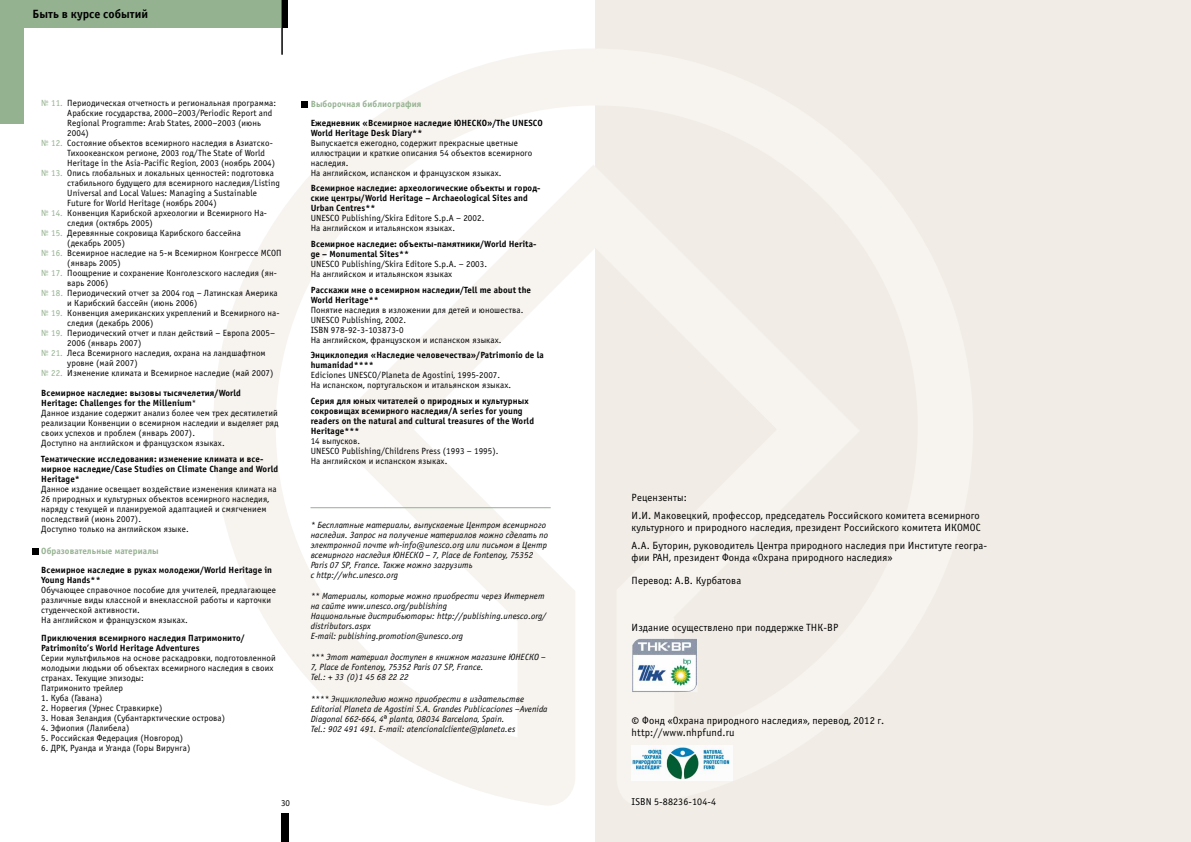
<style>
.page{position:relative;width:1191px;height:842px;background:#fff}
.page>*{position:absolute;margin:0;border:0;box-sizing:border-box;transform-origin:0 0}
.t1{font:700 12px "Officina Sans C";color:#000}
.t2{font:10.5px/17.7px "Officina Sans C";letter-spacing:.01em;color:#000}
.t3{font:10px "Officina Sans C";letter-spacing:.01em;color:#000}
.t4{font:9px/10px "Officina Sans C";letter-spacing:.01em;color:#000}
.t5{font:700 9px/10px "Officina Sans C";letter-spacing:.01em;color:#000}
.t6{font:italic 9px/10px "Officina Sans C";letter-spacing:.01em;color:#000}
.t7{font:700 9px "Officina Sans C";letter-spacing:.01em;color:#94b190}
.s1{color:#94b190}
.s2{font-weight:700}
.s3{font-family:"Arial";font-style:normal}
.s4{font-size:16px}
</style>
<div class="page">
<div style="left:282px;top:814px;width:7px;height:28px;background:#000"></div>
<div style="left:595px;top:0;width:596px;height:842px;background:#f1ede6"></div>
<svg style="left:213px;top:49px;width:520px;height:756px"></svg>
<img style="left:632px;top:745px;width:100px;height:36px">
<div style="left:0;top:0;width:282px;height:27px;background:#94b190"></div>
<hr style="left:310px;top:507px;width:240px;height:1px;background:#94b190">
<div style="left:301px;top:101px;width:7px;height:6px;background:#000"></div>
<hr style="left:282px;top:0;width:1px;height:55px;background:#000">
<div style="left:282px;top:0;width:6px;height:27px;background:#000"></div>
<div style="left:0;top:0;width:24px;height:123px;background:#94b190"></div>
<svg style="left:32px;top:548px;width:6px;height:6px"></svg>
<svg style="left:631px;top:638px;width:66px;height:54px"></svg>
<img style="left:632px;top:639px;width:65px;height:53px">
<h1 class="t1" style="left:33px;top:7px;width:117px">Быть в курсе событий</h1>
<p class="t4" style="left:41px;top:98px;width:236px"><span class="s1">№ 11.</span> Периодическая отчетность и региональная программа:</p>
<p class="t4" style="left:67px;top:108px;width:206px">Арабские государства, 2000–2003/Periodic Report and</p>
<p class="t4" style="left:67px;top:118px;width:195px">Regional Programme: Arab States, 2000–2003 (июнь</p>
<p class="t4" style="left:67px;top:128px;width:23px">2004)</p>
<p class="t4" style="left:41px;top:138px;width:233px"><span class="s1">№ 12.</span> Состояние объектов всемирного наследия в Азиатско-</p>
<p class="t4" style="left:67px;top:148px;width:199px">Тихоокеанском регионе, 2003 год/The State of World</p>
<p class="t4" style="left:67px;top:158px;width:209px">Heritage in the Asia-Pacific Region, 2003 (ноябрь 2004)</p>
<p class="t4" style="left:41px;top:168px;width:234px"><span class="s1">№ 13.</span> Опись глобальных и локальных ценностей: подготовка</p>
<p class="t4" style="left:67px;top:178px;width:214px">стабильного будущего для всемирного наследия/Listing</p>
<p class="t4" style="left:67px;top:188px;width:191px">Universal and Local Values: Managing a Sustainable</p>
<p class="t4" style="left:67px;top:198px;width:151px">Future for World Heritage (ноябрь 2004)</p>
<p class="t4" style="left:41px;top:208px;width:227px"><span class="s1">№ 14.</span> Конвенция Карибской археологии и Всемирного На-</p>
<p class="t4" style="left:67px;top:218px;width:87px">следия (октябрь 2005)</p>
<p class="t4" style="left:41px;top:228px;width:201px"><span class="s1">№ 15.</span> Деревянные сокровища Карибского бассейна</p>
<p class="t4" style="left:67px;top:238px;width:59px">(декабрь 2005)</p>
<p class="t4" style="left:41px;top:248px;width:242px"><span class="s1">№ 16.</span> Всемирное наследие на 5-м Всемирном Конгрессе МСОП</p>
<p class="t4" style="left:67px;top:258px;width:55px">(январь 2005)</p>
<p class="t4" style="left:41px;top:268px;width:237px"><span class="s1">№ 17.</span> Поощрение и сохранение Конголезского наследия (ян-</p>
<p class="t4" style="left:67px;top:278px;width:43px">варь 2006)</p>
<p class="t4" style="left:41px;top:288px;width:238px"><span class="s1">№ 18.</span> Периодический отчет за 2004 год – Латинская Америка</p>
<p class="t4" style="left:67px;top:298px;width:132px">и Карибский бассейн (июнь 2006)</p>
<p class="t4" style="left:41px;top:308px;width:240px"><span class="s1">№ 19.</span> Конвенция американских укреплений и Всемирного на-</p>
<p class="t4" style="left:67px;top:318px;width:88px">следия (декабрь 2006)</p>
<p class="t4" style="left:41px;top:328px;width:235px"><span class="s1">№ 19.</span> Периодический отчет и план действий – Европа 2005–</p>
<p class="t4" style="left:67px;top:338px;width:76px">2006 (январь 2007)</p>
<p class="t4" style="left:41px;top:348px;width:226px"><span class="s1">№ 21.</span> Леса Всемирного наследия, охрана на ландшафтном</p>
<p class="t4" style="left:67px;top:358px;width:72px">уровне (май 2007)</p>
<p class="t4" style="left:41px;top:368px;width:234px"><span class="s1">№ 22.</span> Изменение климата и Всемирное наследие (май 2007)</p>
<p class="t4" style="left:41px;top:388px;width:239px"><span class="s2">Всемирное наследие: вызовы тысячелетия/World Heritage: Challenges for the Millenium</span>*<br>Данное издание содержит анализ более чем трех десятилетий реализации Конвенции о всемирном наследии и выделяет ряд своих успехов и проблем (январь 2007).<br>Доступно на английском и французском языках.</p>
<p class="t5" style="left:41px;top:454px;width:238px">Тематические исследования: изменение климата и все&shy;мирное наследие/Case Studies on Climate Change and World<br>Heritage*</p>
<p class="t4" style="left:41px;top:484px;width:237px">Данное издание освещает воздействие изменения климата на 26 природных и культурных объектов всемирного наследия, наряду с текущей и планируемой адаптацией и смягчением последствий (июнь 2007).<br>Доступно только на английском языке.</p>
<p class="t7" style="left:41px;top:546px;width:119px">Образовательные материалы</p>
<p class="t5" style="left:41px;top:565px;width:232px">Всемирное наследие в руках молодежи/World Heritage in<br>Young Hands**</p>
<p class="t4" style="left:41px;top:585px;width:236px">Обучающее справочное пособие для учителей, предлагающее различные виды классной и внеклассной работы и карточки студенческой активности.<br>На английском и французском языках.</p>
<p class="t5" style="left:41px;top:633px;width:205px">Приключения всемирного наследия Патримонито/<br>Patrimonito’s World Heritage Adventures</p>
<p class="t4" style="left:41px;top:653px;width:236px">Серии мультфильмов на основе раскадровки, подготовленной молодыми людьми об объектах всемирного наследия в своих странах. Текущие эпизоды:<br>Патримонито трейлер</p>
<p class="t4" style="left:41px;top:693px;width:63px">1. Куба (Гавана)</p>
<p class="t4" style="left:41px;top:703px;width:123px">2. Норвегия (Урнес Стравкирке)</p>
<p class="t4" style="left:41px;top:713px;width:185px">3. Новая Зеландия (Субантарктические острова)</p>
<p class="t4" style="left:41px;top:723px;width:90px">4. Эфиопия (Лалибела)</p>
<p class="t4" style="left:41px;top:733px;width:143px">5. Российская Федерация (Новгород)</p>
<p class="t4" style="left:41px;top:743px;width:151px">6. ДРК, Руанда и Уганда (Горы Вирунга)</p>
<p class="t4" style="left:281px;top:798px;width:11px">30</p>
<p class="t7" style="left:311px;top:99px;width:112px">Выборочная библиография</p>
<p class="t5" style="left:311px;top:118px;width:234px">Ежедневник «Всемирное наследие ЮНЕСКО»/The UNESCO<br>World Heritage Desk Diary**</p>
<p class="t4" style="left:311px;top:138px;width:223px">Выпускается ежегодно, содержит прекрасные цветные иллюстрации и краткие описания 54 объектов всемирного наследия.<br>На английском, испанском и французском языках.</p>
<p class="t5" style="left:311px;top:183px;width:231px">Всемирное наследие: археологические объекты и город&shy;ские центры/World Heritage – Archaeological Sites and<br>Urban Centres**</p>
<p class="t4" style="left:311px;top:213px;width:175px">UNESCO Publishing/Skira Editore S.p.A – 2002.<br>На английском и итальянском языках.</p>
<p class="t5" style="left:311px;top:239px;width:227px">Всемирное наследие: объекты-памятники/World Herita&shy;ge – Monumental Sites**</p>
<p class="t4" style="left:311px;top:259px;width:178px">UNESCO Publishing/Skira Editore S.p.A. – 2003.<br>На английском и итальянском языках</p>
<p class="t5" style="left:311px;top:285px;width:222px">Расскажи мне о всемирном наследии/Tell me about the<br>World Heritage**</p>
<p class="t4" style="left:311px;top:305px;width:214px">Понятие наследия в изложении для детей и юношества.<br>UNESCO Publishing, 2002.<br>ISBN 978-92-3-103873-0<br>На английском, французском и испанском языках.</p>
<p class="t5" style="left:311px;top:350px;width:235px">Энциклопедия «Наследие человечества»/Patrimonio de la humanidad****</p>
<p class="t4" style="left:311px;top:370px;width:202px">Ediciones UNESCO/Planeta de Agostini, 1995-2007.<br>На испанском, португальском и итальянском языках.</p>
<p class="t5" style="left:311px;top:396px;width:225px">Серия для юных читателей о природных и культурных сокровищах всемирного наследия/A series for young readers on the natural and cultural treasures of the World Heritage***</p>
<p class="t4" style="left:311px;top:436px;width:189px">14 выпусков.<br>UNESCO Publishing/Childrens Press (1993 – 1995).<br>На английском и испанском языках.</p>
<p class="t6" style="left:311px;top:520px;width:239px">* Бесплатные материалы, выпускаемые Центром всемирного наследия. Запрос на получение материалов можно сделать по электронной почте wh-info@unesco.org или письмом в Центр всемирного наследия ЮНЕСКО – 7, Place de Fontenoy, 75352<br>Paris 07 SP, France. Также можно загрузить<br>с http://whc.unesco.org</p>
<p class="t6" style="left:311px;top:591px;width:237px">** Материалы, которые можно приобрести через Интернет на сайте www.unesco.org/publishing<br>Национальные дистрибьюторы: http://publishing.unesco.org/ distributors.aspx<br>E-mail: publishing.promotion@unesco.org</p>
<p class="t6" style="left:311px;top:653px;width:236px">*** Этот материал доступен в книжном магазине ЮНЕСКО –<br>7, Place de Fontenoy, 75352 Paris 07 SP, France.<br>Tel.: + 33 (0)1 45 68 22 22</p>
<p class="t6" style="left:311px;top:694px;width:238px">**** Энциклопедию можно приобрести в издательстве Editorial Planeta de Agostini S.A. Grandes Publicaciones –Avenida Diagonal 662-664, 4<span class="s3">ª</span> planta, 08034 Barcelona, Spain.<br>Tel.: 902 491 491. E-mail: atencionalcliente@planeta.es</p>
<p class="t2" style="left:631px;top:489px;width:350px">Рецензенты:<br>И.И. Маковецкий, профессор, председатель Российского комитета всемирного</p>
<p class="t2" style="left:631px;top:519px;width:357px">культурного и природного наследия, президент Российского комитета ИКОМОС<br>А.А. Буторин, руководитель Центра природного наследия при Институте геогра-</p>
<p class="t2" style="left:631px;top:548px;width:262px">фии РАН, президент Фонда «Охрана природного наследия»</p>
<p class="t2" style="left:631px;top:572px;width:111px">Перевод: А.В. Курбатова</p>
<p class="t2" style="left:631px;top:618px;width:208px">Издание осуществлено при поддержке ТНК-BP</p>
<p class="t2" style="left:631px;top:715px;width:254px;line-height:12px"><span class="s4">©</span> Фонд «Охрана природного наследия», перевод, 2012 г. http://www.nhpfund.ru</p>
<p class="t3" style="left:631px;top:796px;width:86px">ISBN 5-88236-104-4</p>
</div>
